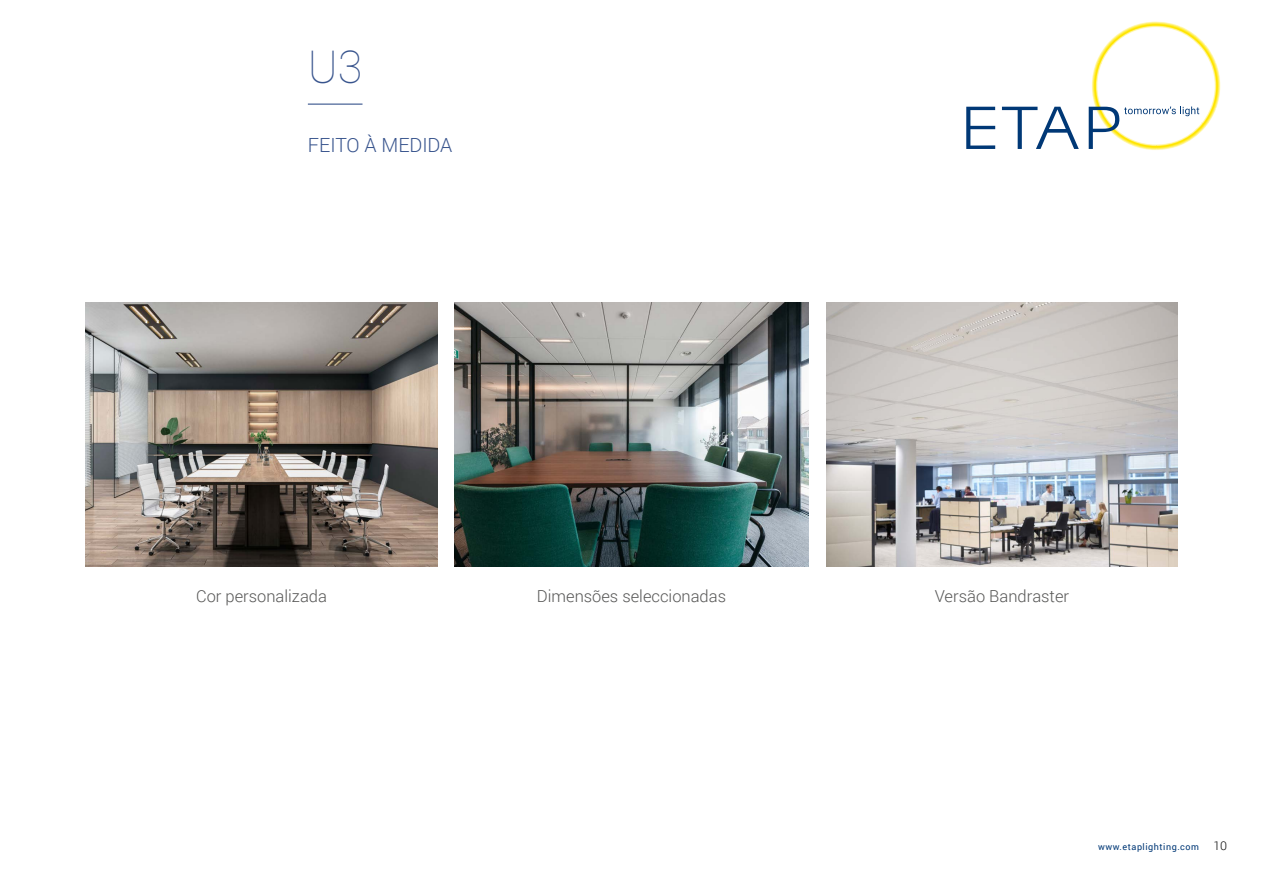
<style>
.page{position:relative;width:1263px;height:893px;background:#fff}
.page>*{position:absolute;margin:0;border:0;box-sizing:border-box;transform-origin:0 0}
.t1{font:100 45px "Roboto";color:#38548d}
.t2{font:300 19.5px "Roboto";color:#38548d}
.t3{font:300 16.5px "Roboto";color:#575756}
.t4{font:9px "Roboto";letter-spacing:.06em;color:#003876}
.s1{font-weight:300;font-size:12px;color:#000}
</style>
<div class="page">
<svg style="left:966px;top:107px;width:29px;height:42px"></svg>
<svg style="left:1002px;top:107px;width:77px;height:42px"></svg>
<svg style="left:1089px;top:21px;width:132px;height:129px"></svg>
<img style="left:85px;top:302px;width:353px;height:265px">
<img style="left:455px;top:302px;width:353px;height:265px">
<img style="left:826px;top:302px;width:352px;height:265px">
<hr style="left:308px;top:104px;width:54px;height:1px;background:#38548d">
<h1 class="t1" style="left:308px;top:36px;width:56px">U3</h1>
<p class="t2" style="left:308px;top:131px;width:146px">FEITO À MEDIDA</p>
<p class="t3" style="left:196px;top:584px;width:132px">Cor personalizada</p>
<p class="t3" style="left:537px;top:584px;width:191px">Dimensões seleccionadas</p>
<p class="t3" style="left:935px;top:584px;width:136px">Versão Bandraster</p>
<p class="t4" style="left:1098px;top:841px;width:131px">www.etaplighting.com <span class="s1">10</span></p>
</div>
